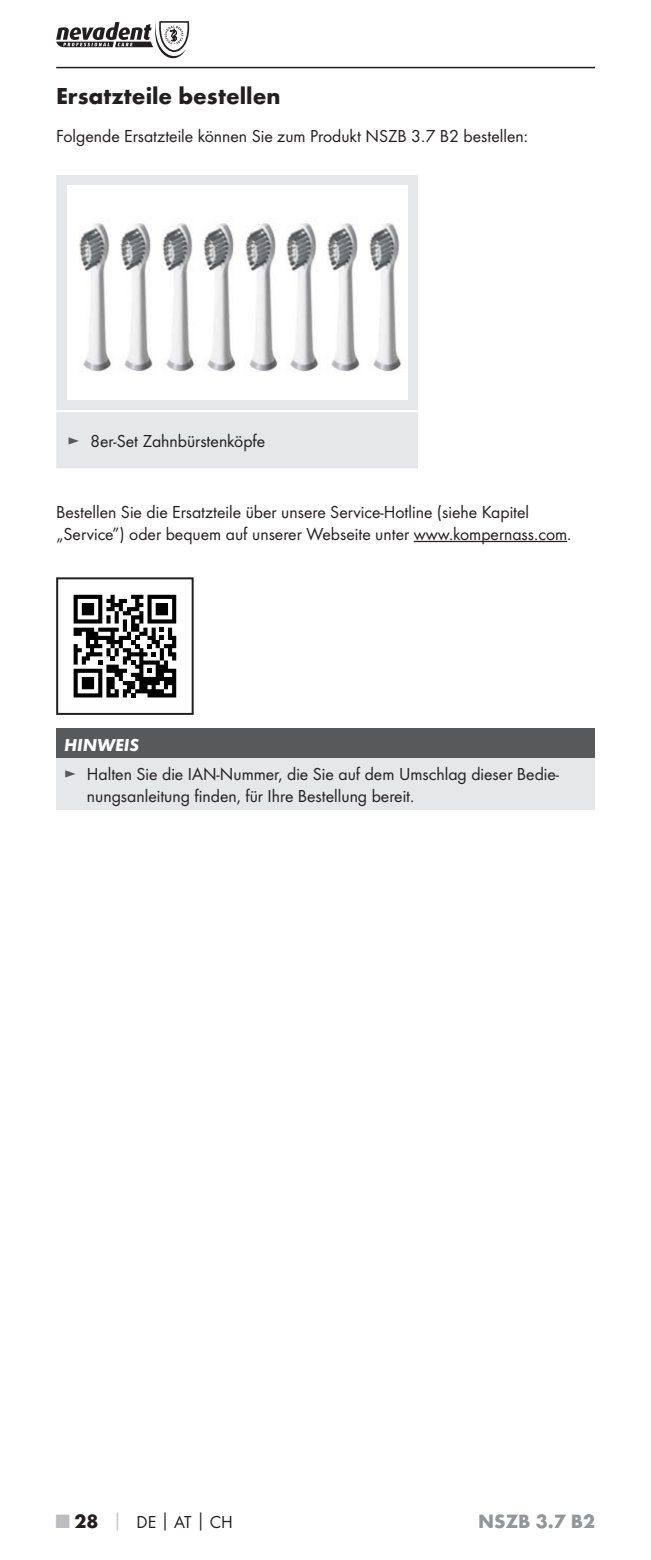
<style>
.page{position:relative;width:651px;height:1560px;background:#fff}
.page>*{position:absolute;margin:0;border:0;box-sizing:border-box;transform-origin:0 0}
.t1{font:700 24px "Futura";color:#231f20}
.t2{font:700 20px "Futura";color:#939598}
.t3{font:18px/21.6px "Futura Boo";color:#231f20}
.t4{font:italic 700 18px "Futura";color:#fff}
.s1{color:#58595b}
.s2{font-family:"Futura";font-weight:700;font-size:20px;color:#bbbdc0}
.s3{font-family:"Futura";font-weight:700;font-size:20px}
.s4{font-family:"Futura";font-weight:700;color:#bbbdc0}
.s5{font-family:"Futura";font-weight:700}
</style>
<div class="page">
<hr style="left:56px;top:67px;width:539px;height:1px;background:#231f20">
<svg style="left:56px;top:21px;width:133px;height:37px"></svg>
<hr style="left:414px;top:541px;width:153px;height:1px;background:#231f20">
<div style="left:56px;top:175px;width:362px;height:293px;background:#e6e7e8"></div>
<hr style="left:56px;top:410px;width:364px;height:2px;background:#fff">
<div style="left:68px;top:185px;width:340px;height:214px;background:#fff"></div>
<img style="left:79px;top:223px;width:323px;height:149px">
<svg style="left:74px;top:594px;width:102px;height:103px"></svg>
<div style="left:56px;top:577px;width:138px;height:137px;border:2px solid #231f20"></div>
<div style="left:56px;top:728px;width:539px;height:30px;background:#58595b"></div>
<div style="left:56px;top:758px;width:539px;height:51px;background:#e6e7e8"></div>
<h1 class="t1" style="left:56px;top:86px;width:226px">Ersatzteile bestellen</h1>
<p class="t3" style="left:56px;top:126px;width:473px">Folgende Ersatzteile können Sie zum Produkt NSZB 3.7 B2 bestellen:</p>
<p class="t3" style="left:68px;top:431px;width:199px"><span class="s1">►</span> 8er-Set Zahnbürstenköpfe</p>
<p class="t3" style="left:56px;top:502px;width:517px">Bestellen Sie die Ersatzteile über unsere Service-Hotline (siehe Kapitel „Service″) oder bequem auf unserer Webseite unter www.kompernass.com.</p>
<p class="t4" style="left:64px;top:738px;width:76px">HINWEIS</p>
<p class="t3" style="left:87px;top:764px;width:474px;text-indent:-23px"><span class="s1">►</span> Halten Sie die IAN-Nummer, die Sie auf dem Umschlag dieser Bedie&shy;nungsanleitung finden, für Ihre Bestellung bereit.</p>
<p class="t3" style="left:56px;top:1511px;width:178px"><span class="s2">■</span> <span class="s3">28</span> <span class="s4">│</span> DE<span class="s5">│</span>AT<span class="s5">│</span>CH</p>
<p class="t2" style="left:478px;top:1512px;width:118px">NSZB 3.7 B2</p>
</div>
